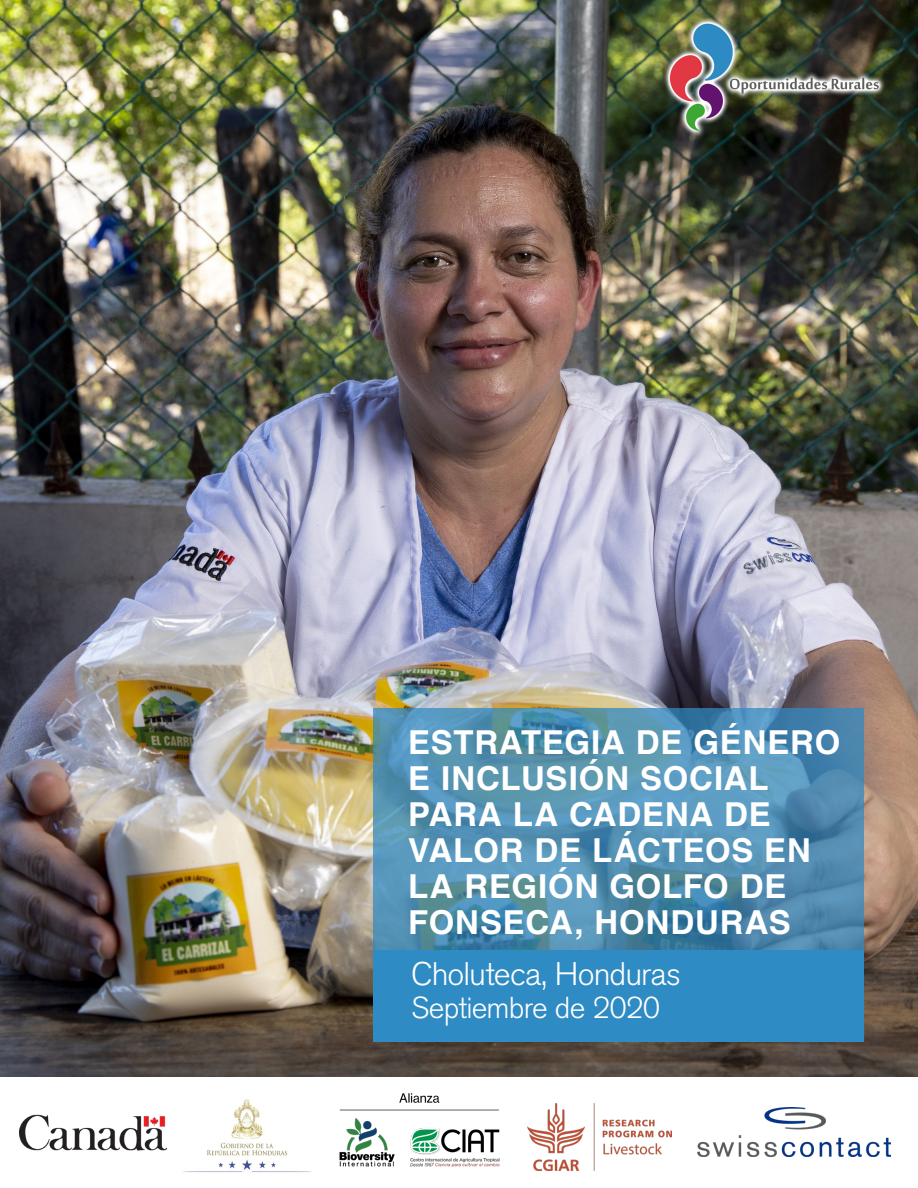
<style>
.page{position:relative;width:918px;height:1188px;background:#fff}
.page>*{position:absolute;margin:0;border:0;box-sizing:border-box;transform-origin:0 0}
.titel_2_cover{font:700 33px/36px "Helvetica";letter-spacing:.025em;color:#fff}
.Subhead_Title{font:300 32.4px "Akzidenz Grotesk BQ";letter-spacing:-.03em;color:#fff}
.Subhead_Title-2{font:300 30px "Akzidenz Grotesk BQ";letter-spacing:-.025em;color:#fff}
</style>
<div class="page">
<img style="left:0;top:0;width:918px;height:1077px">
<svg style="left:373px;top:708px;width:491px;height:242px;background:#518fb1"></svg>
<div style="left:373px;top:950px;width:491px;height:92px;background:#2f8bc3"></div>
<img style="left:655px;top:8px;width:243px;height:146px">
<img style="left:339px;top:1093px;width:161px;height:74px">
<img style="left:183px;top:1099px;width:128px;height:74px">
<img style="left:698px;top:1107px;width:192px;height:49px">
<img style="left:20px;top:1114px;width:146px;height:37px">
<img style="left:528px;top:1103px;width:143px;height:67px">
<p class="titel_2_cover" style="left:408px;top:726px;width:434px">ESTRATEGIA DE GÉNERO<br>E INCLUSIÓN SOCIAL<br>PARA LA CADENA DE<br>VALOR DE LÁCTEOS EN<br>LA REGIÓN GOLFO DE<br>FONSECA, HONDURAS</p>
<p class="Subhead_Title" style="left:411px;top:956px;width:271px">Choluteca, Honduras</p>
<p class="Subhead_Title-2" style="left:411px;top:990px;width:251px">Septiembre de 2020</p>
</div>
